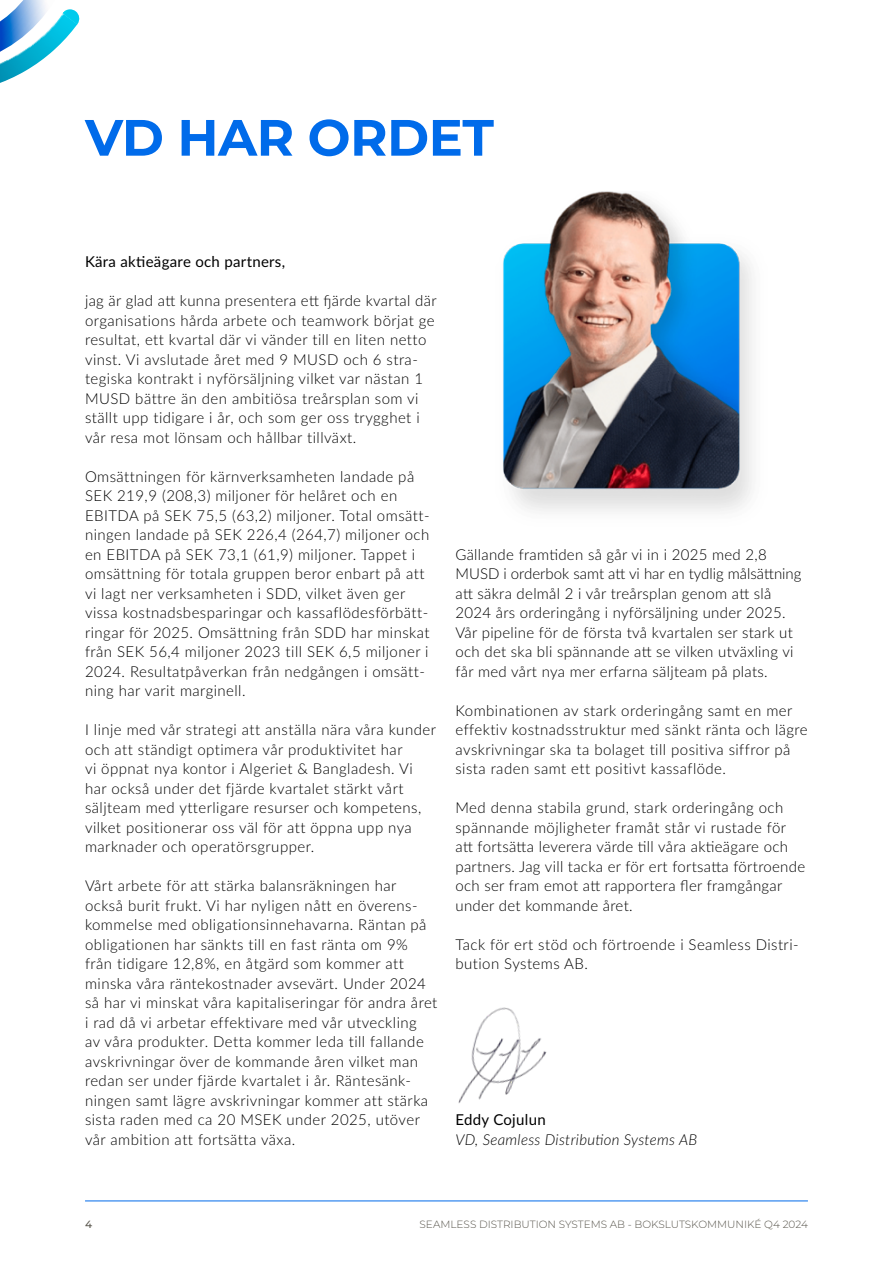
<style>
.page{position:relative;width:893px;height:1263px;background:#fff}
.page>*{position:absolute;margin:0;border:0;box-sizing:border-box;transform-origin:0 0}
.t1{font:700 51px "Montserrat";letter-spacing:-.01em;color:#006bea}
.t2{font:300 15px/19.5px "Lato";letter-spacing:.03em;color:#000}
.t3{font:15px "Lato";letter-spacing:.02em;color:#000}
.t4{font:italic 300 15px "Lato";letter-spacing:.02em;color:#000}
.t5{font:300 10.5px "Montserrat";color:#57544b}
.t6{font:500 10.5px "Montserrat";color:#57544b}
</style>
<div class="page">
<hr style="left:85px;top:1201px;width:723px;height:1px;background:#006bea">
<img style="left:0;top:0;width:80px;height:83px">
<img style="left:458px;top:1007px;width:89px;height:96px">
<img style="left:503px;top:191px;width:249px;height:321px">
<h1 class="t1" style="left:85px;top:101px;width:410px">VD HAR ORDET</h1>
<p class="t3" style="left:85px;top:251px;width:202px">Kära aktieägare och partners,</p>
<p class="t2" style="left:85px;top:290px;width:353px">jag är glad att kunna presentera ett fjärde kvartal där organisations hårda arbete och teamwork börjat ge resultat, ett kvartal där vi vänder till en liten netto vinst. Vi avslutade året med 9 MUSD och 6 stra&shy;tegiska kontrakt i nyförsäljning vilket var nästan 1<br>MUSD bättre än den ambitiösa treårsplan som vi ställt upp tidigare i år, och som ger oss trygghet i vår resa mot lönsam och hållbar tillväxt.</p>
<p class="t2" style="left:85px;top:466px;width:346px">Omsättningen för kärnverksamheten landade på SEK 219,9 (208,3) miljoner för helåret och en EBITDA på SEK 75,5 (63,2) miljoner. Total omsätt&shy;ningen landade på SEK 226,4 (264,7) miljoner och en EBITDA på SEK 73,1 (61,9) miljoner. Tappet i omsättning för totala gruppen beror enbart på att vi lagt ner verksamheten i SDD, vilket även ger vissa kostnadsbesparingar och kassaflödesförbätt&shy;ringar för 2025. Omsättning från SDD har minskat från SEK 56,4 miljoner 2023 till SEK 6,5 miljoner i 2024. Resultatpåverkan från nedgången i omsätt&shy;ning har varit marginell.</p>
<p class="t2" style="left:85px;top:719px;width:352px">I linje med vår strategi att anställa nära våra kunder och att ständigt optimera vår produktivitet har<br>vi öppnat nya kontor i Algeriet &amp; Bangladesh. Vi har också under det fjärde kvartalet stärkt vårt säljteam med ytterligare resurser och kompetens, vilket positionerar oss väl för att öppna upp nya marknader och operatörsgrupper.</p>
<p class="t2" style="left:85px;top:875px;width:354px">Vårt arbete för att stärka balansräkningen har också burit frukt. Vi har nyligen nått en överens&shy;kommelse med obligationsinnehavarna. Räntan på obligationen har sänkts till en fast ränta om 9% från tidigare 12,8%, en åtgärd som kommer att minska våra räntekostnader avsevärt. Under 2024 så har vi minskat våra kapitaliseringar för andra året i rad då vi arbetar effektivare med vår utveckling<br>av våra produkter. Detta kommer leda till fallande avskrivningar över de kommande åren vilket man redan ser under fjärde kvartalet i år. Räntesänk&shy;ningen samt lägre avskrivningar kommer att stärka sista raden med ca 20 MSEK under 2025, utöver vår ambition att fortsätta växa.</p>
<p class="t2" style="left:455px;top:544px;width:348px">Gällande framtiden så går vi in i 2025 med 2,8<br>MUSD i orderbok samt att vi har en tydlig målsättning att säkra delmål 2 i vår treårsplan genom att slå 2024 års orderingång i nyförsäljning under 2025.<br>Vår pipeline för de första två kvartalen ser stark ut och det ska bli spännande att se vilken utväxling vi får med vårt nya mer erfarna säljteam på plats.</p>
<p class="t2" style="left:455px;top:700px;width:354px">Kombinationen av stark orderingång samt en mer effektiv kostnadsstruktur med sänkt ränta och lägre avskrivningar ska ta bolaget till positiva siffror på sista raden samt ett positivt kassaflöde.</p>
<p class="t2" style="left:455px;top:797px;width:351px">Med denna stabila grund, stark orderingång och spännande möjligheter framåt står vi rustade för att fortsätta leverera värde till våra aktieägare och partners. Jag vill tacka er för ert fortsatta förtroende och ser fram emot att rapportera fler framgångar under det kommande året.</p>
<p class="t2" style="left:455px;top:934px;width:345px">Tack för ert stöd och förtroende i Seamless Distri&shy;bution Systems AB.</p>
<p class="t3" style="left:455px;top:1109px;width:92px">Eddy Cojulun</p>
<p class="t4" style="left:455px;top:1129px;width:243px">VD, Seamless Distribution Systems AB</p>
<p class="t6" style="left:85px;top:1217px;width:9px">4</p>
<p class="t5" style="left:420px;top:1217px;width:390px">SEAMLESS DISTRIBUTION SYSTEMS AB - BOKSLUTSKOMMUNIKÉ Q4 2024</p>
</div>
